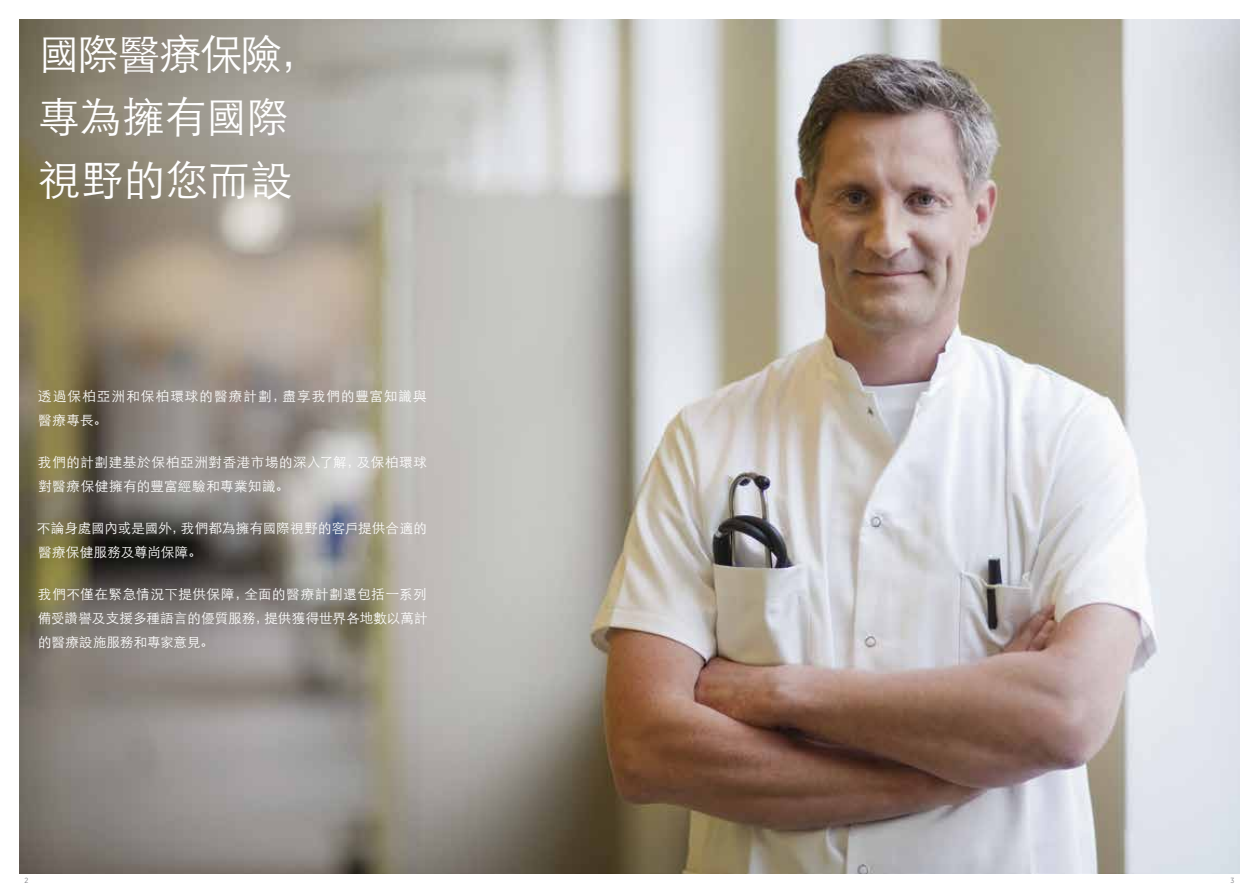
<style>
.page{position:relative;width:1259px;height:893px;background:#fff}
.page>*{position:absolute;margin:0;border:0;box-sizing:border-box;transform-origin:0 0}
.t1{font:300 42px/63px "ST Heiti SC";color:#fff}
.t2{font:300 13.5px/24px "ST Heiti SC";letter-spacing:.03em;color:#fff}
.t3{font:300 13.5px/24px "ST Heiti SC";letter-spacing:.01em;color:#fff}
.t4{font:300 13.5px/24px "ST Heiti SC";letter-spacing:.08em;color:#fff}
.t5{font:7.5px "Gotham Narrow";color:#86878c}
</style>
<div class="page">
<img style="left:19px;top:19px;width:1220px;height:855px">
<h1 class="t1" style="left:38px;top:18px;width:283px">國際醫療保險，專為擁有國際視野的您而設</h1>
<p class="t4" style="left:38px;top:382px;width:390px">透過保柏亞洲和保柏環球的醫療計劃，盡享我們的豐富知識與醫療專長。</p>
<p class="t2" style="left:38px;top:448px;width:390px">我們的計劃建基於保柏亞洲對香港市場的深入了解，及保柏環球對醫療保健擁有的豐富經驗和專業知識。</p>
<p class="t3" style="left:37px;top:514px;width:391px">不論身處國內或是國外，我們都為擁有國際視野的客戶提供合適的醫療保健服務及尊尚保障。</p>
<p class="t2" style="left:38px;top:580px;width:391px;text-align:justify">我們不僅在緊急情況下提供保障，全面的醫療計劃還包括一系列備受讚譽及支援多種語言的優質服務，提供獲得世界各地數以萬計的醫療設施服務和專家意見。</p>
<p class="t5" style="left:24px;top:876px;width:5px">2</p>
<p class="t5" style="left:1230px;top:876px;width:5px">3</p>
</div>
